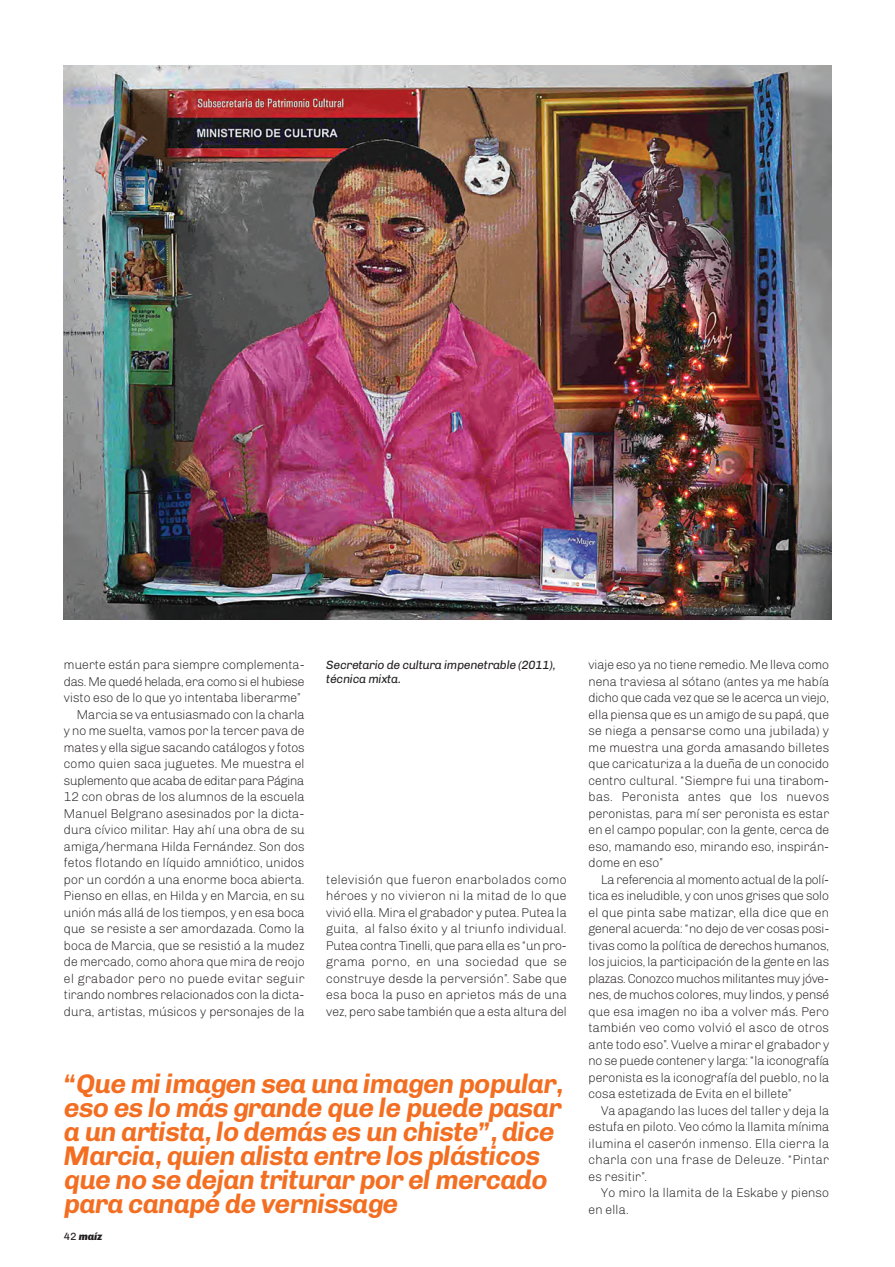
<style>
.page{position:relative;width:895px;height:1267px;background:#fff}
.page>*{position:absolute;margin:0;border:0;box-sizing:border-box;transform-origin:0 0}
.t1{font:italic 700 27px/24px "Chivo";letter-spacing:-.025em;color:#f36e21}
.t2{font:300 12.75px/16.5px "Chivo";letter-spacing:-.025em;color:#231f20;text-align:justify}
.t3{font:italic 12px/13.5px "Chivo";letter-spacing:-.025em;color:#231f20}
.t4{font:italic 900 10.5px "Chivo";color:#231f20}
.s1{font-weight:400;font-style:normal}
</style>
<div class="page">
<img style="left:64px;top:65px;width:767px;height:555px">
<p class="t2" style="left:64px;top:658px;width:243px;text-align:right">muerte están para siempre complementa&shy;das. Me quedé helada, era como si el hubiese visto eso de lo que yo intentaba liberarme” Marcia se va entusiasmado con la charla<br>y no me suelta, vamos por la tercer pava de mates y ella sigue sacando catálogos y fotos como quien saca juguetes. Me muestra el suplemento que acaba de editar para Página 12 con obras de los alumnos de la escuela Manuel Belgrano asesinados por la dicta&shy;dura cívico militar. Hay ahí una obra de su amiga/hermana Hilda Fernández. Son dos fetos flotando en líquido amniótico, unidos por un cordón a una enorme boca abierta.<br>Pienso en ellas, en Hilda y en Marcia, en su unión más allá de los tiempos, y en esa boca que se resiste a ser amordazada. Como la boca de Marcia, que se resistió a la mudez de mercado, como ahora que mira de reojo el grabador pero no puede evitar seguir tirando nombres relacionados con la dicta&shy;dura, artistas, músicos y personajes de la</p>
<p class="t3" style="left:326px;top:659px;width:231px">Secretario de cultura impenetrable (2011), técnica mixta.</p>
<p class="t2" style="left:326px;top:872px;width:243px">televisión que fueron enarbolados como héroes y no vivieron ni la mitad de lo que vivió ella. Mira el grabador y putea. Putea la guita, al falso éxito y al triunfo individual.<br>Putea contra Tinelli, que para ella es “un pro&shy;grama porno, en una sociedad que se construye desde la perversión”. Sabe que esa boca la puso en aprietos más de una vez, pero sabe también que a esta altura del</p>
<h1 class="t1" style="left:64px;top:1074px;width:501px">“Que mi imagen sea una imagen popular, eso es lo más grande que le puede pasar a un artista, lo demás es un chiste”, dice Marcia, quien alista entre los plásticos que no se dejan triturar por el mercado para canapé de vernissage</h1>
<p class="t4" style="left:64px;top:1232px;width:40px"><span class="s1">42</span> maíz</p>
<p class="t2" style="left:588px;top:657px;width:242px">viaje eso ya no tiene remedio. Me lleva como nena traviesa al sótano (antes ya me había dicho que cada vez que se le acerca un viejo, ella piensa que es un amigo de su papá, que se niega a pensarse como una jubilada) y me muestra una gorda amasando billetes que caricaturiza a la dueña de un conocido centro cultural. “Siempre fui una tirabom&shy;bas. Peronista antes que los nuevos peronistas, para mí ser peronista es estar en el campo popular, con la gente, cerca de eso, mamando eso, mirando eso, inspirán&shy;dome en eso”</p>
<p class="t2" style="left:588px;top:872px;width:243px;text-indent:13px">La referencia al momento actual de la polí&shy;tica es ineludible, y con unos grises que solo el que pinta sabe matizar, ella dice que en general acuerda: “no dejo de ver cosas posi&shy;tivas como la política de derechos humanos, los juicios, la participación de la gente en las plazas. Conozco muchos militantes muy jóve&shy;nes, de muchos colores, muy lindos, y pensé que esa imagen no iba a volver más. Pero también veo como volvió el asco de otros ante todo eso”. Vuelve a mirar el grabador y no se puede contener y larga: “la iconografía peronista es la iconografía del pueblo, no la cosa estetizada de Evita en el billete”</p>
<p class="t2" style="left:588px;top:1103px;width:243px;text-indent:13px">Va apagando las luces del taller y deja la estufa en piloto. Veo cómo la llamita mínima ilumina el caserón inmenso. Ella cierra la charla con una frase de Deleuze. “Pintar es resitir”.</p>
<p class="t2" style="left:588px;top:1185px;width:242px;text-indent:13px">Yo miro la llamita de la Eskabe y pienso en ella.</p>
</div>
